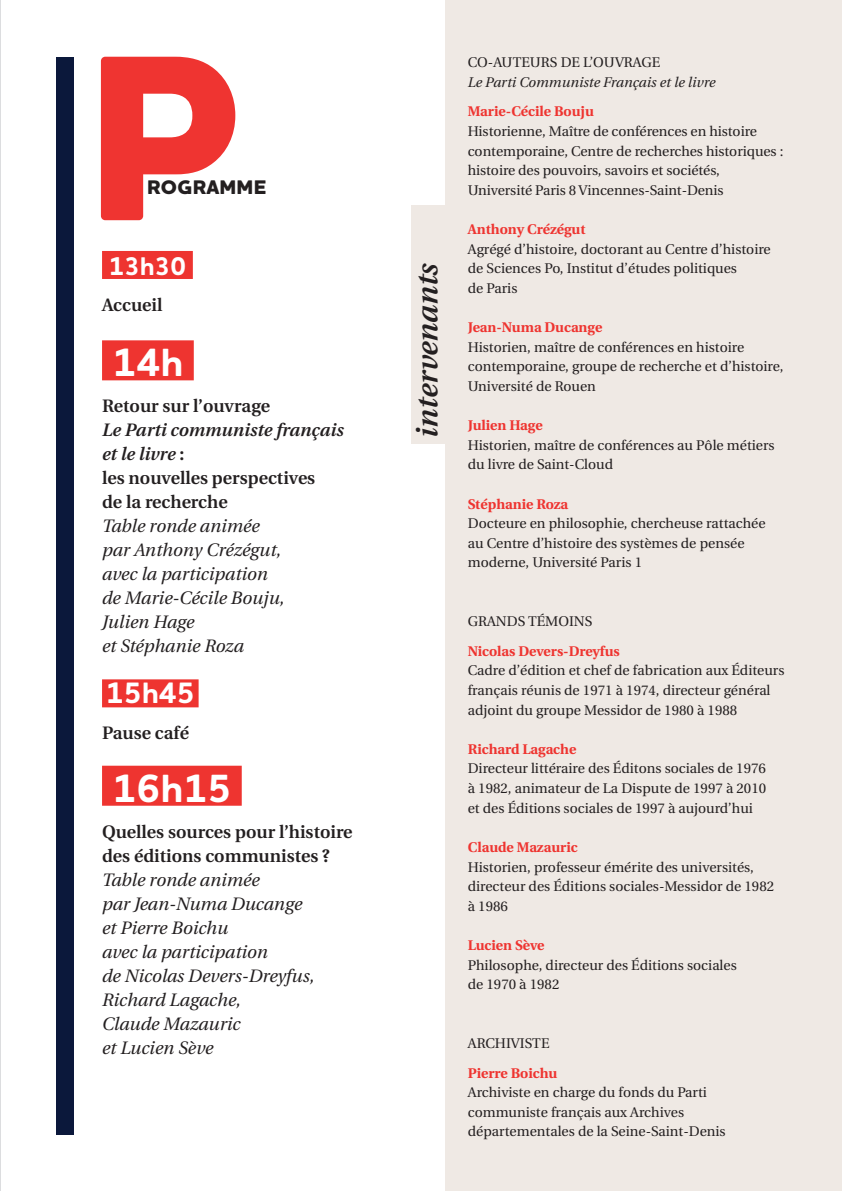
<style>
.page{position:relative;width:842px;height:1191px;background:#fff}
.page>*{position:absolute;margin:0;border:0;box-sizing:border-box;transform-origin:0 0}
.t1{font:700 40px "Houschka Pro";color:#fff}
.t2{font:italic 600 30px "Utopia";color:#231f20}
.t3{font:700 30px "Houschka Pro";color:#fff}
.t4{font:700 26px "Houschka Pro";color:#fff}
.t5{font:800 20px "Houschka Pro";letter-spacing:.015em;color:#231f20}
.t6{font:italic 18px/24px "Utopia";color:#231f20}
.t7{font:600 18px/24px "Utopia";color:#231f20}
.t8{font:14px/19.6px "Utopia";color:#231f20}
.t9{font:700 14px "Utopia";color:#ee3430}
.t10{font:italic 14px "Utopia";color:#231f20}
.s1{font-style:italic}
</style>
<div class="page">
<div style="left:102px;top:251px;width:91px;height:28px;background:#ee3430"></div>
<div style="left:102px;top:340px;width:92px;height:40px;background:#ee3430"></div>
<div style="left:102px;top:679px;width:97px;height:28px;background:#ee3430"></div>
<div style="left:102px;top:765px;width:140px;height:40px;background:#ee3430"></div>
<div style="left:445px;top:0;width:397px;height:1191px;background:#efe9e4"></div>
<div style="left:57px;top:57px;width:17px;height:1077px;background:#0b183b"></div>
<hr style="left:0;top:0;width:1px;height:1191px;background:#bbbdc0">
<div style="left:411px;top:205px;width:34px;height:238px;background:#efe9e4"></div>
<svg style="left:101px;top:57px;width:134px;height:163px"></svg>
<h3 class="t5" style="left:147px;top:175px;width:121px">ROGRAMME</h3>
<h3 class="t4" style="left:109px;top:251px;width:79px">13h30</h3>
<p class="t7" style="left:102px;top:294px;width:62px">Accueil</p>
<h1 class="t1" style="left:112px;top:339px;width:73px">14h</h1>
<p class="t7" style="left:102px;top:396px;width:170px">Retour sur l’ouvrage</p>
<p class="t7" style="left:102px;top:420px;width:243px"><span class="s1">Le Parti communiste français et le livre</span> :<br>les nouvelles perspectives<br>de la recherche</p>
<p class="t6" style="left:102px;top:516px;width:184px">Table ronde animée par Anthony Crézégut, avec la participation de Marie-Cécile Bouju,<br>Julien Hage<br>et Stéphanie Roza</p>
<h2 class="t3" style="left:106px;top:675px;width:91px">15h45</h2>
<p class="t7" style="left:102px;top:723px;width:88px">Pause café</p>
<h1 class="t1" style="left:112px;top:764px;width:121px">16h15</h1>
<p class="t7" style="left:102px;top:821px;width:252px">Quelles sources pour l’histoire des éditions communistes ?</p>
<p class="t6" style="left:102px;top:869px;width:214px">Table ronde animée<br>par Jean-Numa Ducange et Pierre Boichu<br>avec la participation<br>de Nicolas Devers-Dreyfus,<br>Richard Lagache,<br>Claude Mazauric<br>et Lucien Sève</p>
<h2 class="t2" style="left:415px;top:437px;width:176px;rotate:-90deg">intervenants</h2>
<p class="t8" style="left:468px;top:54px;width:194px">CO-AUTEURS DE L’OUVRAGE</p>
<p class="t10" style="left:468px;top:76px;width:249px">Le Parti Communiste Français et le livre</p>
<p class="t9" style="left:468px;top:106px;width:128px">Marie-Cécile Bouju</p>
<p class="t8" style="left:468px;top:123px;width:317px">Historienne, Maître de conférences en histoire contemporaine, Centre de recherches historiques : histoire des pouvoirs, savoirs et sociétés, Université Paris 8 Vincennes-Saint-Denis</p>
<p class="t9" style="left:468px;top:224px;width:119px">Anthony Crézégut</p>
<p class="t8" style="left:468px;top:240px;width:305px">Agrégé d’histoire, doctorant au Centre d’histoire de Sciences Po, Institut d’études politiques<br>de Paris</p>
<p class="t9" style="left:468px;top:322px;width:136px">Jean-Numa Ducange</p>
<p class="t8" style="left:468px;top:338px;width:317px">Historien, maître de conférences en histoire contemporaine, groupe de recherche et d’histoire,<br>Université de Rouen</p>
<p class="t9" style="left:468px;top:420px;width:76px">Julien Hage</p>
<p class="t8" style="left:468px;top:436px;width:308px">Historien, maître de conférences au Pôle métiers du livre de Saint-Cloud</p>
<p class="t9" style="left:468px;top:498px;width:102px">Stéphanie Roza</p>
<p class="t8" style="left:468px;top:515px;width:299px">Docteure en philosophie, chercheuse rattachée au Centre d’histoire des systèmes de pensée moderne, Université Paris 1</p>
<p class="t8" style="left:468px;top:613px;width:126px">GRANDS TÉMOINS</p>
<p class="t9" style="left:468px;top:645px;width:154px">Nicolas Devers-Dreyfus</p>
<p class="t8" style="left:468px;top:662px;width:318px">Cadre d’édition et chef de fabrication aux Éditeurs français réunis de 1971 à 1974, directeur général adjoint du groupe Messidor de 1980 à 1988</p>
<p class="t9" style="left:468px;top:743px;width:110px">Richard Lagache</p>
<p class="t8" style="left:468px;top:760px;width:300px;text-align:justify">Directeur littéraire des Éditons sociales de 1976 à 1982, animateur de La Dispute de 1997 à 2010 et des Éditions sociales de 1997 à aujourd’hui</p>
<p class="t9" style="left:468px;top:841px;width:111px">Claude Mazauric</p>
<p class="t8" style="left:468px;top:858px;width:308px">Historien, professeur émérite des universités, directeur des Éditions sociales-Messidor de 1982 à 1986</p>
<p class="t9" style="left:468px;top:939px;width:78px">Lucien Sève</p>
<p class="t8" style="left:468px;top:956px;width:271px">Philosophe, directeur des Éditions sociales de 1970 à 1982</p>
<p class="t8" style="left:468px;top:1034px;width:83px">ARCHIVISTE</p>
<p class="t9" style="left:468px;top:1067px;width:91px">Pierre Boichu</p>
<p class="t8" style="left:468px;top:1083px;width:259px">Archiviste en charge du fonds du Parti communiste français aux Archives départementales de la Seine-Saint-Denis</p>
</div>
